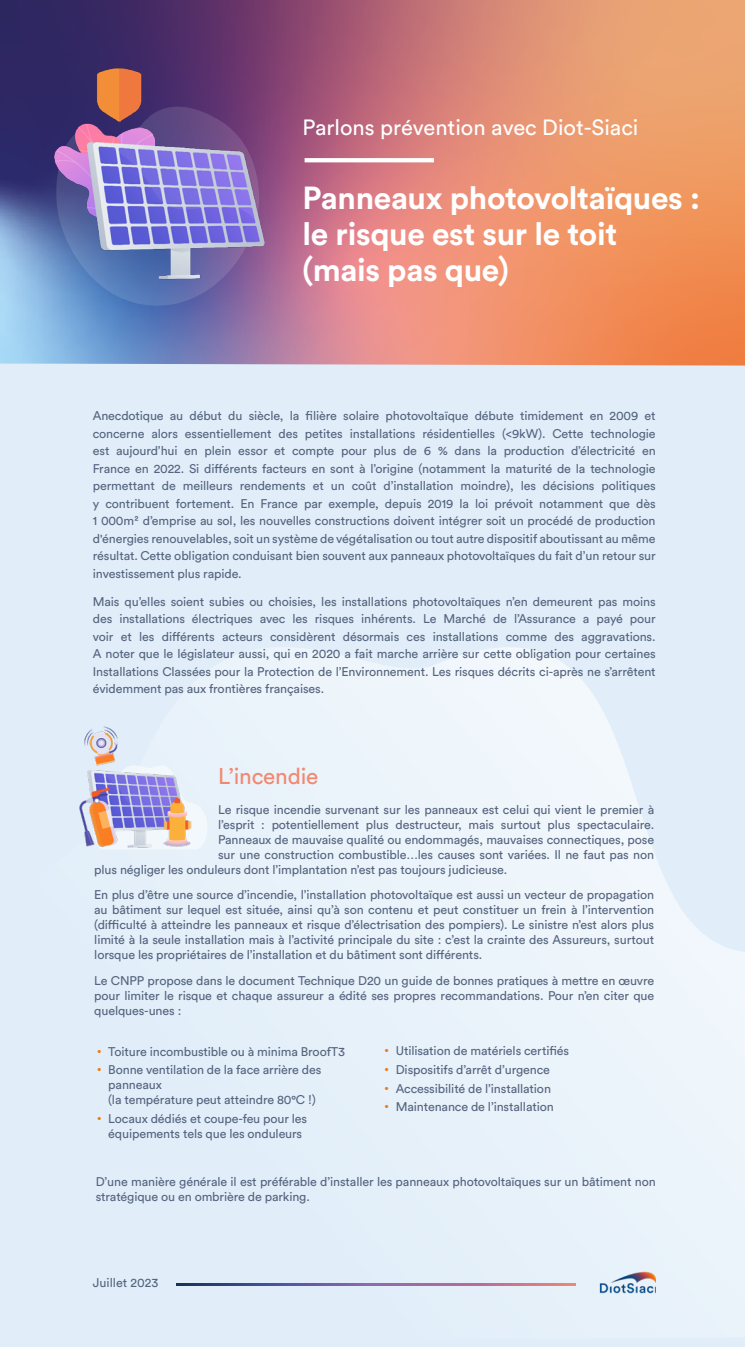
<style>
.page{position:relative;width:745px;height:1347px;background:#fff}
.page>*{position:absolute;margin:0;border:0;box-sizing:border-box;transform-origin:0 0}
.t1{font:700 31.62px/36.4px "Circular Std";letter-spacing:-.01em;color:#fff}
.t2{font:22.5px "Circular Std";letter-spacing:-.01em;color:#f1886f}
.t3{font:21.88px "Circular Std";color:#fff}
.t4{font:12.5px/17.5px "Circular Std";letter-spacing:-.01em;color:#55647f;text-align:justify}
.s1{font-family:"Arial";color:#ef7b10}
</style>
<div class="page">
<div style="left:0;top:48px;width:744px;height:1298px;background:#e1eef9"></div>
<svg style="left:176px;top:647px;width:568px;height:646px"></svg>
<img style="left:0;top:0;width:744px;height:365px">
<svg style="left:51px;top:281px;width:210px;height:26px;background:#6578b5"></svg>
<img style="left:47px;top:57px;width:221px;height:224px">
<img style="left:599px;top:1264px;width:56px;height:30px">
<svg style="left:176px;top:1283px;width:399px;height:2px"></svg>
<svg style="left:200px;top:756px;width:11px;height:95px"></svg>
<img style="left:79px;top:717px;width:121px;height:140px">
<hr style="left:304px;top:158px;width:129px;height:4px;background:#fff">
<h3 class="t3" style="left:302px;top:114px;width:337px">Parlons prévention avec Diot-Siaci</h3>
<h1 class="t1" style="left:302px;top:179px;width:398px">Panneaux photovoltaïques : le risque est sur le toit (mais pas que)</h1>
<p class="t4" style="left:93px;top:407px;width:564px">Anecdotique au début du siècle, la filière solaire photovoltaïque débute timidement en 2009 et concerne alors essentiellement des petites installations résidentielles (&lt;9kW). Cette technologie est aujourd’hui en plein essor et compte pour plus de 6 % dans la production d’électricité en France en 2022. Si différents facteurs en sont à l’origine (notamment la maturité de la technologie permettant de meilleurs rendements et un coût d’installation moindre), les décisions politiques y contribuent fortement. En France par exemple, depuis 2019 la loi prévoit notamment que dès 1 000m² d’emprise au sol, les nouvelles constructions doivent intégrer soit un procédé de production d'énergies renouvelables, soit un système de végétalisation ou tout autre dispositif aboutissant au même résultat. Cette obligation conduisant bien souvent aux panneaux photovoltaïques du fait d’un retour sur investissement plus rapide.</p>
<p class="t4" style="left:93px;top:592px;width:564px">Mais qu’elles soient subies ou choisies, les installations photovoltaïques n’en demeurent pas moins des installations électriques avec les risques inhérents. Le Marché de l’Assurance a payé pour voir et les différents acteurs considèrent désormais ces installations comme des aggravations.<br>A noter que le législateur aussi, qui en 2020 a fait marche arrière sur cette obligation pour certaines Installations Classées pour la Protection de l’Environnement. Les risques décrits ci-après ne s’arrêtent évidemment pas aux frontières françaises.</p>
<h2 class="t2" style="left:218px;top:762px;width:102px">L’incendie</h2>
<p class="t4" style="left:218px;top:800px;width:437px">Le risque incendie survenant sur les panneaux est celui qui vient le premier à</p>
<p class="t4" style="left:218px;top:815px;width:437px">l’esprit : potentiellement plus destructeur, mais surtout plus spectaculaire.</p>
<p class="t4" style="left:218px;top:830px;width:437px">Panneaux de mauvaise qualité ou endommagés, mauvaises connectiques, pose</p>
<p class="t4" style="left:218px;top:845px;width:437px">sur une construction combustible…les causes sont variées. Il ne faut pas non</p>
<p class="t4" style="left:94px;top:860px;width:414px">plus négliger les onduleurs dont l’implantation n’est pas toujours judicieuse.</p>
<p class="t4" style="left:94px;top:887px;width:561px;line-height:15px">En plus d’être une source d’incendie, l’installation photovoltaïque est aussi un vecteur de propagation au bâtiment sur lequel est située, ainsi qu’à son contenu et peut constituer un frein à l’intervention (difficulté à atteindre les panneaux et risque d’électrisation des pompiers). Le sinistre n’est alors plus limité à la seule installation mais à l’activité principale du site : c’est la crainte des Assureurs, surtout lorsque les propriétaires de l’installation et du bâtiment sont différents.</p>
<p class="t4" style="left:94px;top:973px;width:561px;line-height:15px">Le CNPP propose dans le document Technique D20 un guide de bonnes pratiques à mettre en œuvre pour limiter le risque et chaque assureur a édité ses propres recommandations. Pour n’en citer que quelques-unes :</p>
<p class="t4" style="left:97px;top:1042px;width:249px"><span class="s1">•</span> Toiture incombustible ou à minima BroofT3</p>
<p class="t4" style="left:108px;top:1062px;width:214px;line-height:15px;text-align:left;text-indent:-11px"><span class="s1">•</span> Bonne ventilation de la face arrière des panneaux<br>(la température peut atteindre 80°C !)</p>
<p class="t4" style="left:97px;top:1110px;width:211px;line-height:15px;text-align:center"><span class="s1">•</span> Locaux dédiés et coupe-feu pour les équipements tels que les onduleurs</p>
<p class="t4" style="left:384px;top:1042px;width:186px"><span class="s1">•</span> Utilisation de matériels certifiés</p>
<p class="t4" style="left:384px;top:1060px;width:167px"><span class="s1">•</span> Dispositifs d’arrêt d’urgence</p>
<p class="t4" style="left:384px;top:1079px;width:168px"><span class="s1">•</span> Accessibilité de l’installation</p>
<p class="t4" style="left:384px;top:1097px;width:171px"><span class="s1">•</span> Maintenance de l’installation</p>
<p class="t4" style="left:96px;top:1174px;width:561px;line-height:15px">D’une manière générale il est préférable d’installer les panneaux photovoltaïques sur un bâtiment non stratégique ou en ombrière de parking.</p>
<p class="t4" style="left:93px;top:1273px;width:67px">Juillet 2023</p>
</div>
